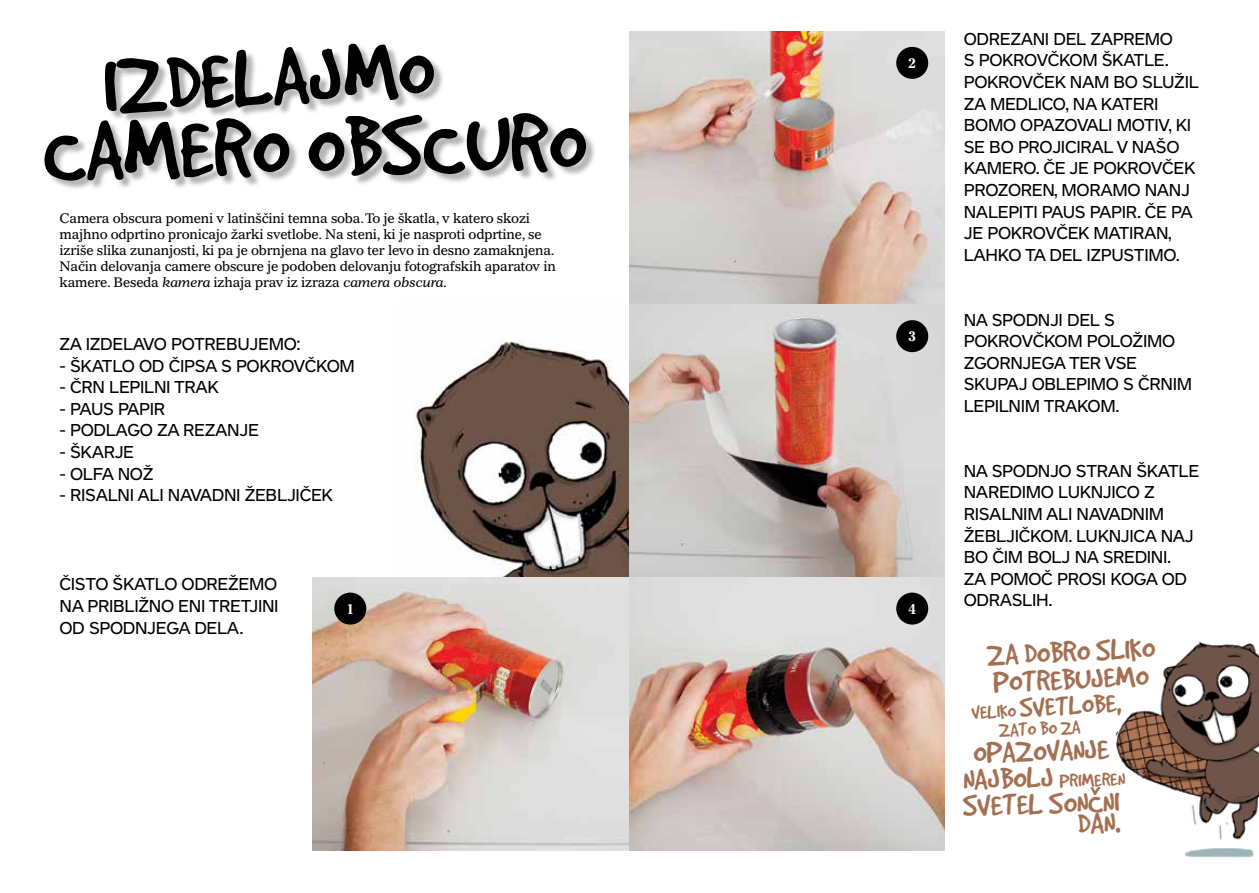
<style>
.page{position:relative;width:1259px;height:893px;background:#fff}
.page>*{position:absolute;margin:0;border:0;box-sizing:border-box;transform-origin:0 0}
.t1{font:93.6px "Good Dog OT";color:#000}
.t2{font:90.6px "Good Dog OT";color:#000}
.t3{font:33px/27.8px "Good Dog OT";color:#a57052}
.t4{font:30px "Good Dog OT";color:#a57052}
.t5{font:21px "Good Dog OT";color:#a57052}
.t6{font:18px "Maquette OT";letter-spacing:-.02em;color:#000}
.t7{font:13.5px/16.2px "Gazette OT";letter-spacing:-.02em;color:#000}
.t8{font:700 13.5px "Gazette OT";color:#fff}
.s1{font-style:italic}
.s2{font-size:33px}
</style>
<div class="page">
<img style="left:1115px;top:641px;width:144px;height:217px">
<img style="left:397px;top:341px;width:232px;height:237px">
<div style="left:107px;top:45px;width:338px;height:79px;background:#000;opacity:.3"></div>
<div style="left:46px;top:114px;width:550px;height:77px;background:#000;opacity:.3"></div>
<img style="left:313px;top:578px;width:316px;height:272px">
<img style="left:629px;top:32px;width:315px;height:818px">
<div style="left:334px;top:593px;width:32px;height:32px;background:#000;border-radius:50%"></div>
<div style="left:896px;top:47px;width:32px;height:32px;background:#000;border-radius:50%"></div>
<div style="left:896px;top:320px;width:32px;height:32px;background:#000;border-radius:50%"></div>
<div style="left:896px;top:593px;width:32px;height:32px;background:#000;border-radius:50%"></div>
<h2 class="t2" style="left:100px;top:32px;width:333px;rotate:-3deg">IZDELAJMO</h2>
<h1 class="t1" style="left:42px;top:96px;width:544px;rotate:-1deg">CAMERO OBSCURO</h1>
<p class="t7" style="left:60px;top:210px;width:498px">Camera obscura pomeni v latinščini temna soba. To je škatla, v katero skozi majhno odprtino pronicajo žarki svetlobe. Na steni, ki je nasproti odprtine, se izriše slika zunanjosti, ki pa je obrnjena na glavo ter levo in desno zamaknjena.<br>Način delovanja camere obscure je podoben delovanju fotografskih aparatov in kamere. Beseda <span class="s1">kamera</span> izhaja prav iz izraza <span class="s1">camera obscura</span>.</p>
<p class="t6" style="left:60px;top:335px;width:38px">ZA IZDELAVO</p>
<p class="t6" style="left:171px;top:335px;width:13px">POTREBUJEMO</p>
<p class="t6" style="left:296px;top:335px;width:6px">:</p>
<p class="t6" style="left:60px;top:356px;width:23px">- ŠKATLO</p>
<p class="t6" style="left:139px;top:356px;width:41px">OD ČIPSA</p>
<p class="t6" style="left:221px;top:356px;width:28px">S POKROVČKOM</p>
<p class="t6" style="left:60px;top:378px;width:23px">- ČRN</p>
<p class="t6" style="left:109px;top:378px;width:10px">LEPILNI</p>
<p class="t6" style="left:174px;top:378px;width:13px">TRAK</p>
<p class="t6" style="left:60px;top:399px;width:23px">- PAUS</p>
<p class="t6" style="left:118px;top:399px;width:11px">PAPIR</p>
<p class="t6" style="left:60px;top:421px;width:24px">- PODLAGO</p>
<p class="t6" style="left:157px;top:421px;width:38px">ZA REZANJE</p>
<p class="t6" style="left:60px;top:443px;width:23px">- ŠKARJE</p>
<p class="t6" style="left:60px;top:464px;width:23px">- OLFA</p>
<p class="t6" style="left:118px;top:464px;width:13px">NOŽ</p>
<p class="t6" style="left:60px;top:486px;width:21px">- RISALNI</p>
<p class="t6" style="left:138px;top:486px;width:42px">ALI NAVADNI</p>
<p class="t6" style="left:245px;top:486px;width:11px">ŽEBLJIČEK</p>
<p class="t6" style="left:60px;top:575px;width:22px">ČISTO</p>
<p class="t6" style="left:113px;top:575px;width:12px">ŠKATLO</p>
<p class="t6" style="left:182px;top:575px;width:13px">ODREŽEMO</p>
<p class="t6" style="left:60px;top:597px;width:39px">NA PRIBLIŽNO</p>
<p class="t6" style="left:178px;top:597px;width:41px">ENI TRETJINI</p>
<p class="t6" style="left:60px;top:618px;width:42px">OD SPODNJEGA</p>
<p class="t6" style="left:194px;top:618px;width:12px">DELA</p>
<p class="t6" style="left:239px;top:618px;width:6px">.</p>
<p class="t8" style="left:346px;top:600px;width:9px">1</p>
<p class="t8" style="left:908px;top:55px;width:9px">2</p>
<p class="t8" style="left:908px;top:328px;width:9px">3</p>
<p class="t8" style="left:908px;top:600px;width:9px">4</p>
<p class="t6" style="left:964px;top:29px;width:24px">ODREZANI</p>
<p class="t6" style="left:1053px;top:29px;width:12px">DEL</p>
<p class="t6" style="left:1090px;top:29px;width:13px">ZAPREMO</p>
<p class="t6" style="left:964px;top:51px;width:28px">S POKROVČKOM</p>
<p class="t6" style="left:1102px;top:51px;width:12px">ŠKATLE</p>
<p class="t6" style="left:1164px;top:51px;width:6px">.</p>
<p class="t6" style="left:964px;top:73px;width:23px">POKROVČEK</p>
<p class="t6" style="left:1070px;top:73px;width:14px">NAM</p>
<p class="t6" style="left:1113px;top:73px;width:39px">BO SLUŽIL</p>
<p class="t6" style="left:964px;top:94px;width:38px">ZA MEDLICO</p>
<p class="t6" style="left:1065px;top:94px;width:46px">, NA KATERI</p>
<p class="t6" style="left:964px;top:116px;width:14px">BOMO</p>
<p class="t6" style="left:1020px;top:116px;width:12px">OPAZOVALI</p>
<p class="t6" style="left:1116px;top:116px;width:12px">MOTIV</p>
<p class="t6" style="left:1168px;top:116px;width:15px">, KI</p>
<p class="t6" style="left:964px;top:137px;width:65px">SEBOPROJICIRAL</p>
<p class="t6" style="left:1116px;top:137px;width:28px">V NAŠO</p>
<p class="t6" style="left:964px;top:159px;width:13px">KAMERO</p>
<p class="t6" style="left:1035px;top:159px;width:70px">. ČEJE POKROVČEK</p>
<p class="t6" style="left:964px;top:181px;width:13px">PROZOREN</p>
<p class="t6" style="left:1054px;top:181px;width:22px">, MORAMO</p>
<p class="t6" style="left:1144px;top:181px;width:12px">NANJ</p>
<p class="t6" style="left:964px;top:202px;width:10px">NALEPITI</p>
<p class="t6" style="left:1042px;top:202px;width:12px">PAUS</p>
<p class="t6" style="left:1089px;top:202px;width:11px">PAPIR</p>
<p class="t6" style="left:1137px;top:202px;width:46px">. ČE PA</p>
<p class="t6" style="left:964px;top:224px;width:36px">JE POKROVČEK</p>
<p class="t6" style="left:1093px;top:224px;width:12px">MATIRAN</p>
<p class="t6" style="left:1167px;top:224px;width:6px">,</p>
<p class="t6" style="left:964px;top:245px;width:13px">LAHKO</p>
<p class="t6" style="left:1025px;top:245px;width:36px">TA DEL</p>
<p class="t6" style="left:1086px;top:245px;width:11px">IZPUSTIMO</p>
<p class="t6" style="left:1175px;top:245px;width:6px">.</p>
<p class="t6" style="left:964px;top:310px;width:39px">NA SPODNJI</p>
<p class="t6" style="left:1067px;top:310px;width:12px">DEL</p>
<p class="t6" style="left:1104px;top:310px;width:11px">S</p>
<p class="t6" style="left:964px;top:332px;width:13px">POKROVČKOM</p>
<p class="t6" style="left:1087px;top:332px;width:12px">POLOŽIMO</p>
<p class="t6" style="left:964px;top:353px;width:13px">ZGORNJEGA</p>
<p class="t6" style="left:1069px;top:353px;width:12px">TER</p>
<p class="t6" style="left:1104px;top:353px;width:12px">VSE</p>
<p class="t6" style="left:964px;top:375px;width:12px">SKUPAJ</p>
<p class="t6" style="left:1031px;top:375px;width:12px">OBLEPIMO</p>
<p class="t6" style="left:1123px;top:375px;width:27px">S ČRNIM</p>
<p class="t6" style="left:964px;top:397px;width:11px">LEPILNIM</p>
<p class="t6" style="left:1043px;top:397px;width:13px">TRAKOM</p>
<p class="t6" style="left:1115px;top:397px;width:6px">.</p>
<p class="t6" style="left:964px;top:461px;width:41px">NA SPODNJO</p>
<p class="t6" style="left:1076px;top:461px;width:12px">STRAN</p>
<p class="t6" style="left:1136px;top:461px;width:12px">ŠKATLE</p>
<p class="t6" style="left:964px;top:483px;width:13px">NAREDIMO</p>
<p class="t6" style="left:1058px;top:483px;width:11px">LUKNJICO</p>
<p class="t6" style="left:1144px;top:483px;width:11px">Z</p>
<p class="t6" style="left:964px;top:505px;width:11px">RISALNIM</p>
<p class="t6" style="left:1046px;top:505px;width:42px">ALI NAVADNIM</p>
<p class="t6" style="left:964px;top:526px;width:12px">ŽEBLJIČKOM</p>
<p class="t6" style="left:1068px;top:526px;width:29px">. LUKNJICA</p>
<p class="t6" style="left:1160px;top:526px;width:12px">NAJ</p>
<p class="t6" style="left:964px;top:548px;width:40px">BO ČIM</p>
<p class="t6" style="left:1027px;top:548px;width:12px">BOLJ</p>
<p class="t6" style="left:1074px;top:548px;width:38px">NA SREDINI</p>
<p class="t6" style="left:1167px;top:548px;width:6px">.</p>
<p class="t6" style="left:964px;top:569px;width:40px">ZA POMOČ</p>
<p class="t6" style="left:1057px;top:569px;width:11px">PROSI</p>
<p class="t6" style="left:1110px;top:569px;width:13px">KOGA</p>
<p class="t6" style="left:1161px;top:569px;width:13px">OD</p>
<p class="t6" style="left:964px;top:591px;width:12px">ODRASLIH</p>
<p class="t6" style="left:1048px;top:591px;width:6px">.</p>
<h3 class="t3" style="left:986px;top:639px;width:169px;rotate:-2deg">ZA DOBRO SLIKO po trebujemo</h3>
<p class="t5" style="left:971px;top:700px;width:46px;rotate:-3deg">VELIKO</p>
<h3 class="t4" style="left:1019px;top:689px;width:103px;rotate:-2deg">svetlobe ,</h3>
<p class="t5" style="left:998px;top:718px;width:83px;rotate:-3deg">ZATO BO ZA</p>
<h3 class="t3" style="left:960px;top:726px;width:158px;line-height:52.8px;text-align:center;rotate:-2deg">OPAZOVANJE<br>SVETEL SONČNI</h3>
<p class="t5" style="left:962px;top:772px;width:163px;rotate:-2deg"><span class="s2">NAJBOLJ</span> PRIMEREN</p>
<h3 class="t3" style="left:1077px;top:808px;width:44px;rotate:-2deg">DAN.</h3>
</div>
